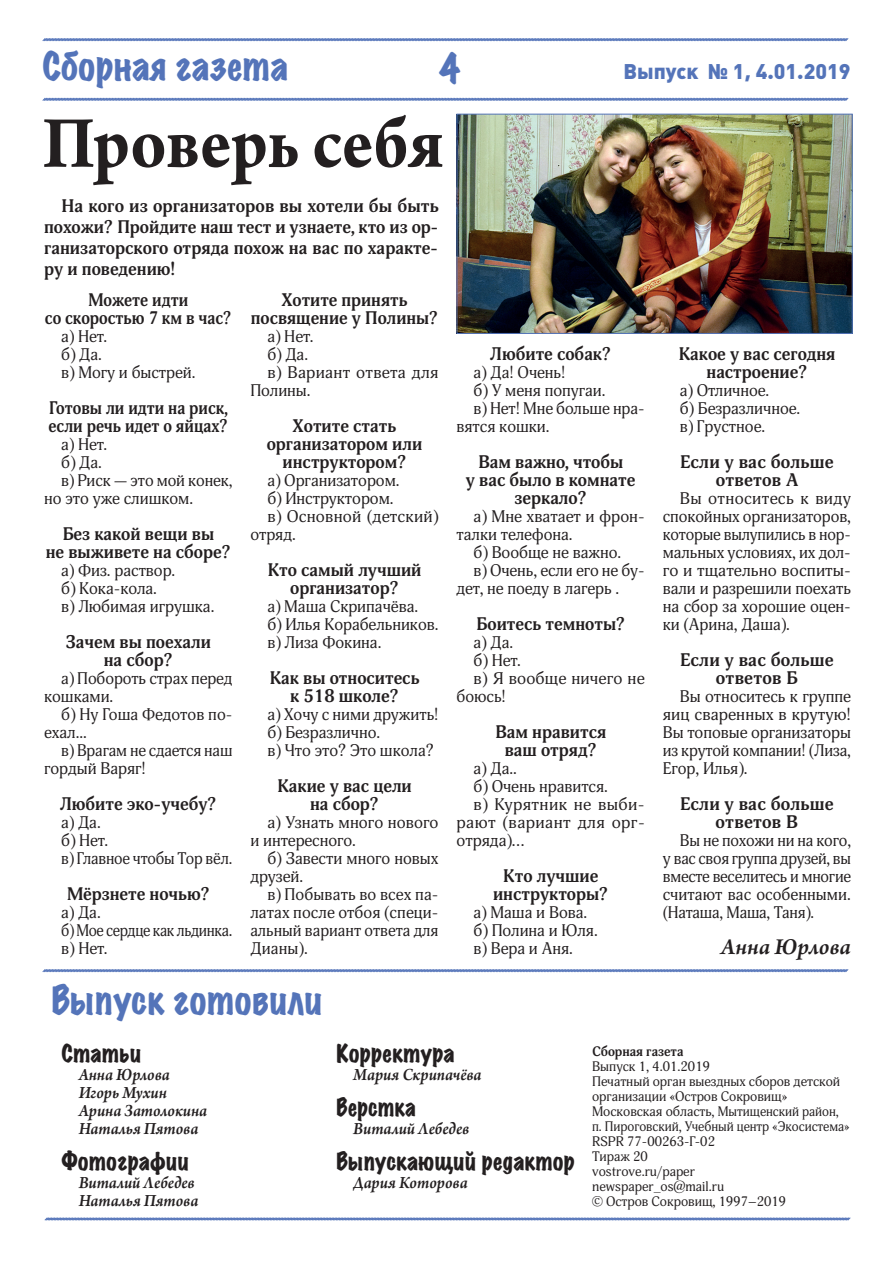
<style>
.page{position:relative;width:893px;height:1263px;background:#fff}
.page>*{position:absolute;margin:0;border:0;box-sizing:border-box;transform-origin:0 0}
.t1{font:700 78px "Arno Pro";letter-spacing:-.005em;color:#231f20;scale:.9 1}
.t2{font:expanded 35.85px "Marker Felt";color:#5474b9;scale:.94 1}
.t3{font:expanded 35.85px "Marker Felt";color:#5474b9;scale:.87 1}
.t4{font:italic 600 24px "Arno Pro";color:#231f20}
.t5{font:expanded 22.5px "Marker Felt";color:#231f20;scale:.94 1}
.t6{font:expanded 22.5px "Marker Felt";color:#231f20;scale:.93 1}
.t7{font:expanded 22.5px "Marker Felt";color:#231f20;scale:.9 1}
.t8{font:900 21px "Plumb";color:#5474b9}
.t9{font:700 18px/18px "Adonis";color:#231f20;text-align:center}
.t10{font:italic 600 18px/18px "Arno Pro";letter-spacing:-.005em;color:#231f20;scale:.94 1}
.t11{font:700 18px/18px "Adonis";color:#231f20;text-align:center;scale:.93 1}
.t12{font:16.5px/18px "Adonis";color:#231f20}
.t13{font:16.5px "Adonis";letter-spacing:.025em;color:#231f20;scale:1.04 1}
.t14{font:16.5px "Adonis";letter-spacing:.02em;color:#231f20}
.t15{font:13.5px/15px "Adonis";color:#231f20}
.t16{font:700 13.5px "Adonis";color:#231f20}
</style>
<div class="page">
<svg style="left:42px;top:38px;width:807px;height:4px"></svg>
<svg style="left:42px;top:969px;width:807px;height:4px"></svg>
<svg style="left:44px;top:1217px;width:807px;height:4px;background:#95a9d3"></svg>
<svg style="left:42px;top:97px;width:807px;height:4px;background:#95a9d3"></svg>
<img style="left:459px;top:116px;width:392px;height:216px">
<div style="left:457px;top:114px;width:396px;height:220px;border:1px solid #5474b9"></div>
<h2 class="t2" style="left:43px;top:39px;width:263px">Сборная газета</h2>
<h2 class="t3" style="left:439px;top:42px;width:25px">4</h2>
<h1 class="t1" style="left:43px;top:98px;width:447px">Проверь себя</h1>
<p class="t9" style="left:44px;top:196px;width:396px;line-height:21px;text-align:justify;text-indent:17px">На кого из организаторов вы хотели бы быть похожи? Пройдите наш тест и узнаете, кто из ор&shy;ганизаторского отряда похож на вас по характе&shy;ру и поведению!</p>
<p class="t8" style="left:623px;top:59px;width:228px">Выпуск № 1, 4.01.2019</p>
<p class="t11" style="left:45px;top:291px;width:202px">Можете идти<br>со скоростью 7 км в час?</p>
<p class="t12" style="left:61px;top:328px;width:136px">а) Нет.<br>б) Да.<br>в) Могу и быстрей.</p>
<p class="t11" style="left:49px;top:399px;width:194px;text-align:left">Готовы ли идти на риск, если речь идет о яйцах?</p>
<p class="t12" style="left:61px;top:436px;width:48px">а) Нет.</p>
<p class="t12" style="left:61px;top:454px;width:42px">б) Да.</p>
<p class="t12" style="left:61px;top:472px;width:173px">в) Риск — это мой конек,</p>
<p class="t12" style="left:44px;top:490px;width:151px">но это уже слишком.</p>
<p class="t9" style="left:46px;top:525px;width:186px">Без какой вещи вы<br>не выживете на сборе?</p>
<p class="t12" style="left:61px;top:562px;width:155px">а) Физ. раствор.<br>б) Кока-кола.<br>в) Любимая игрушка.</p>
<p class="t9" style="left:66px;top:633px;width:147px">Зачем вы поехали на сбор?</p>
<p class="t12" style="left:44px;top:670px;width:190px;text-indent:17px">а) Побороть страх перед кошками.</p>
<p class="t12" style="left:44px;top:706px;width:190px;text-indent:17px">б) Ну Гоша Федотов по&shy;ехал...</p>
<p class="t12" style="left:44px;top:742px;width:190px;text-indent:17px">в) Врагам не сдается наш гордый Варяг!</p>
<p class="t9" style="left:60px;top:795px;width:158px">Любите эко-учебу?</p>
<p class="t12" style="left:61px;top:814px;width:173px">а) Да.<br>б) Нет.<br>в) Главное чтобы Тор вёл.</p>
<p class="t9" style="left:67px;top:885px;width:145px">Мёрзнете ночью?</p>
<p class="t12" style="left:61px;top:904px;width:173px">а) Да.<br>б) Мое сердце как льдинка. в) Нет.</p>
<p class="t9" style="left:251px;top:291px;width:189px">Хотите принять посвящение у Полины?</p>
<p class="t12" style="left:267px;top:328px;width:48px">а) Нет.</p>
<p class="t12" style="left:267px;top:346px;width:42px">б) Да.</p>
<p class="t14" style="left:267px;top:363px;width:173px">в) Вариант ответа для</p>
<p class="t12" style="left:250px;top:382px;width:62px">Полины.</p>
<p class="t9" style="left:267px;top:417px;width:157px">Хотите стать организатором или инструктором?</p>
<p class="t12" style="left:267px;top:472px;width:134px">а) Организатором.</p>
<p class="t12" style="left:267px;top:490px;width:128px">б) Инструктором.</p>
<p class="t12" style="left:267px;top:508px;width:173px">в) Основной (детский)</p>
<p class="t12" style="left:250px;top:526px;width:47px">отряд.</p>
<p class="t9" style="left:267px;top:561px;width:156px">Кто самый лучший организатор?</p>
<p class="t12" style="left:267px;top:598px;width:173px">а) Маша Скрипачёва.<br>б) Илья Корабельников. в) Лиза Фокина.</p>
<p class="t9" style="left:269px;top:669px;width:152px">Как вы относитесь к 518 школе?</p>
<p class="t12" style="left:267px;top:706px;width:173px">а) Хочу с ними дружить! б) Безразлично.<br>в) Что это? Это школа?</p>
<p class="t9" style="left:277px;top:777px;width:136px">Какие у вас цели на сбор?</p>
<p class="t12" style="left:250px;top:814px;width:190px;text-indent:17px">а) Узнать много нового и интересного.</p>
<p class="t12" style="left:250px;top:850px;width:190px;text-indent:17px">б) Завести много новых друзей.</p>
<p class="t12" style="left:250px;top:886px;width:190px;text-align:justify;text-indent:17px">в) Побывать во всех па&shy;латах после отбоя (специ&shy;альный вариант ответа для Дианы).</p>
<h2 class="t2" style="left:51px;top:974px;width:291px">Выпуск готовили</h2>
<p class="t9" style="left:490px;top:345px;width:122px">Любите собак?</p>
<p class="t12" style="left:474px;top:364px;width:94px">а) Да! Очень!</p>
<p class="t12" style="left:474px;top:382px;width:134px">б) У меня попугаи.</p>
<p class="t12" style="left:474px;top:400px;width:173px">в) Нет! Мне больше нра-</p>
<p class="t12" style="left:457px;top:418px;width:95px">вятся кошки.</p>
<p class="t9" style="left:466px;top:453px;width:171px">Вам важно, чтобы<br>у вас было в комнате зеркало?</p>
<p class="t12" style="left:457px;top:508px;width:190px;text-indent:17px">а) Мне хватает и фрон&shy;талки телефона.</p>
<p class="t12" style="left:474px;top:544px;width:149px">б) Вообще не важно.</p>
<p class="t12" style="left:474px;top:562px;width:173px">в) Очень, если его не бу-</p>
<p class="t12" style="left:457px;top:580px;width:164px">дет, не поеду в лагерь .</p>
<p class="t9" style="left:476px;top:615px;width:150px">Боитесь темноты?</p>
<p class="t12" style="left:474px;top:634px;width:41px">а) Да.</p>
<p class="t12" style="left:474px;top:652px;width:49px">б) Нет.</p>
<p class="t12" style="left:474px;top:670px;width:173px">в) Я вообще ничего не</p>
<p class="t12" style="left:457px;top:688px;width:51px">боюсь!</p>
<p class="t9" style="left:495px;top:723px;width:113px">Вам нравится ваш отряд?</p>
<p class="t12" style="left:474px;top:760px;width:45px">а) Да..</p>
<p class="t12" style="left:474px;top:778px;width:136px">б) Очень нравится.</p>
<p class="t13" style="left:474px;top:795px;width:166px">в) Курятник не выби-</p>
<p class="t13" style="left:457px;top:813px;width:183px">рают (вариант для орг-</p>
<p class="t12" style="left:457px;top:832px;width:70px">отряда)…</p>
<p class="t9" style="left:493px;top:867px;width:117px">Кто лучшие инструкторы?</p>
<p class="t12" style="left:474px;top:904px;width:126px">а) Маша и Вова. б) Полина и Юля. в) Вера и Аня.</p>
<p class="t9" style="left:678px;top:345px;width:159px">Какое у вас сегодня настроение?</p>
<p class="t12" style="left:680px;top:382px;width:122px">а) Отличное.<br>б) Безразличное. в) Грустное.</p>
<p class="t9" style="left:680px;top:453px;width:155px">Если у вас больше ответов А</p>
<p class="t12" style="left:663px;top:490px;width:190px;text-align:justify;text-indent:17px">Вы относитесь к виду спокойных организаторов, которые вылупились в нор&shy;мальных условиях, их дол&shy;го и тщательно воспиты&shy;вали и разрешили поехать на сбор за хорошие оцен&shy;ки (Арина, Даша).</p>
<p class="t9" style="left:680px;top:651px;width:155px">Если у вас больше ответов Б</p>
<p class="t12" style="left:663px;top:688px;width:190px;text-align:justify;text-indent:17px">Вы относитесь к группе яиц сваренных в крутую!<br>Вы топовые организаторы из крутой компании! (Лиза, Егор, Илья).</p>
<p class="t9" style="left:680px;top:795px;width:155px">Если у вас больше ответов В</p>
<p class="t12" style="left:663px;top:832px;width:190px;text-align:justify;text-indent:17px">Вы не похожи ни на кого, у вас своя группа друзей, вы вместе веселитесь и многие считают вас особенными. (Наташа, Маша, Таня).</p>
<h3 class="t4" style="left:721px;top:933px;width:131px">Анна Юрлова</h3>
<h3 class="t5" style="left:62px;top:1037px;width:86px">Статьи</h3>
<p class="t10" style="left:79px;top:1066px;width:138px">Анна Юрлова<br>Игорь Мухин<br>Арина Затолокина<br>Наталья Пятова</p>
<h3 class="t5" style="left:62px;top:1145px;width:137px">Фотографии</h3>
<p class="t10" style="left:79px;top:1174px;width:129px">Виталий Лебедев<br>Наталья Пятова</p>
<h3 class="t5" style="left:336px;top:1037px;width:128px">Корректура</h3>
<p class="t10" style="left:353px;top:1066px;width:138px">Мария Скрипачёва</p>
<h3 class="t7" style="left:336px;top:1091px;width:90px">Верстка</h3>
<p class="t10" style="left:353px;top:1120px;width:125px">Виталий Лебедев</p>
<h3 class="t6" style="left:336px;top:1145px;width:258px">Выпускающий редактор</h3>
<p class="t10" style="left:353px;top:1174px;width:123px">Дария Которова</p>
<p class="t16" style="left:592px;top:1044px;width:93px">Сборная газета</p>
<p class="t15" style="left:592px;top:1059px;width:259px">Выпуск 1, 4.01.2019<br>Печатный орган выездных сборов детской организации «Остров Сокровищ»<br>Московская область, Мытищенский район, п. Пироговский, Учебный центр «Экосистема»<br>RSPR 77-00263-Г-02<br>Тираж 20<br>vostrove.ru/paper<br>newspaper_os@mail.ru<br>© Остров Сокровищ, 1997–2019</p>
</div>
